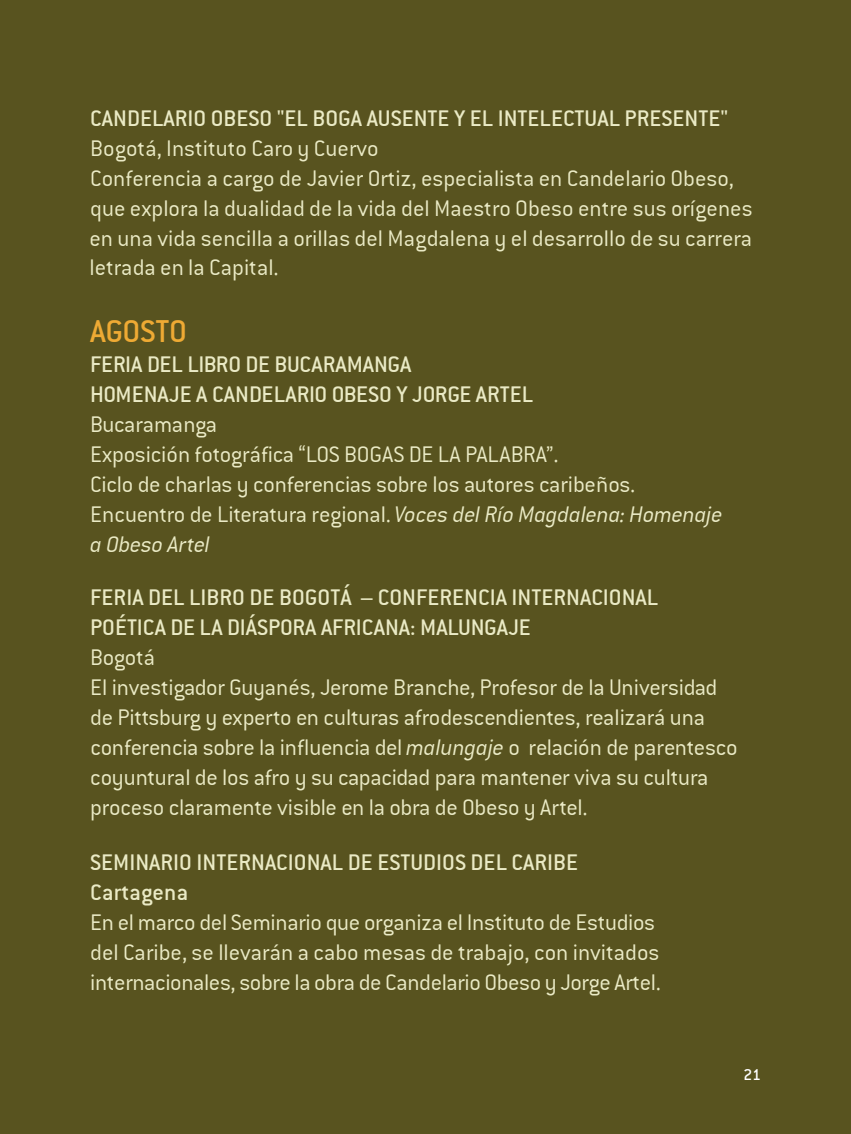
<style>
.page{position:relative;width:851px;height:1134px;background:#fff}
.page>*{position:absolute;margin:0;border:0;box-sizing:border-box;transform-origin:0 0}
.t1{font:500 35px "Conduit ITC";letter-spacing:-.01em;color:#eeaa34}
.t2{font:300 25px/30px "Conduit ITC";letter-spacing:-.005em;color:#eaeac5}
.t3{font:500 25px/30px "Conduit ITC";color:#eaeac5}
.t4{font:500 17.5px "Conduit ITC";color:#fff}
.s1{font-style:italic}
</style>
<div class="page">
<hr style="left:850px;top:0;width:1px;height:1134px;background:#eaeac5">
<div style="left:0;top:0;width:850px;height:1134px;background:#58531f"></div>
<p class="t3" style="left:90px;top:103px;width:639px">CANDELARIO OBESO "EL BOGA AUSENTE Y EL INTELECTUAL PRESENTE"</p>
<p class="t2" style="left:89px;top:133px;width:664px">Bogotá, Instituto Caro y Cuervo<br>Conferencia a cargo de Javier Ortiz, especialista en Candelario Obeso, que explora la dualidad de la vida del Maestro Obeso entre sus orígenes en una vida sencilla a orillas del Magdalena y el desarrollo de su carrera letrada en la Capital.</p>
<h1 class="t1" style="left:90px;top:311px;width:98px">AGOSTO</h1>
<p class="t3" style="left:90px;top:349px;width:444px">FERIA DEL LIBRO DE BUCARAMANGA<br>HOMENAJE A CANDELARIO OBESO Y JORGE ARTEL</p>
<p class="t2" style="left:90px;top:409px;width:634px">Bucaramanga<br>Exposición fotográfica “LOS BOGAS DE LA PALABRA”.<br>Ciclo de charlas y conferencias sobre los autores caribeños.<br>Encuentro de Literatura regional. <span class="s1">Voces del Río Magdalena: Homenaje a Obeso Artel</span></p>
<p class="t3" style="left:90px;top:582px;width:569px">FERIA DEL LIBRO DE BOGOTÁ – CONFERENCIA INTERNACIONAL<br>POÉTICA DE LA DIÁSPORA AFRICANA: MALUNGAJE</p>
<p class="t2" style="left:90px;top:642px;width:649px">Bogotá<br>El investigador Guyanés, Jerome Branche, Profesor de la Universidad de Pittsburg y experto en culturas afrodescendientes, realizará una conferencia sobre la influencia del <span class="s1">malungaje</span> o relación de parentesco</p>
<p class="t2" style="left:90px;top:762px;width:619px">coyuntural de los afro y su capacidad para mantener viva su cultura proceso claramente visible en la obra de Obeso y Artel.</p>
<p class="t3" style="left:90px;top:847px;width:489px">SEMINARIO INTERNACIONAL DE ESTUDIOS DEL CARIBE<br>Cartagena</p>
<p class="t2" style="left:90px;top:907px;width:572px">En el marco del Seminario que organiza el Instituto de Estudios del Caribe, se llevarán a cabo mesas de trabajo, con invitados internacionales, sobre la obra de Candelario Obeso y Jorge Artel.</p>
<p class="t4" style="left:743px;top:1065px;width:19px">21</p>
</div>
